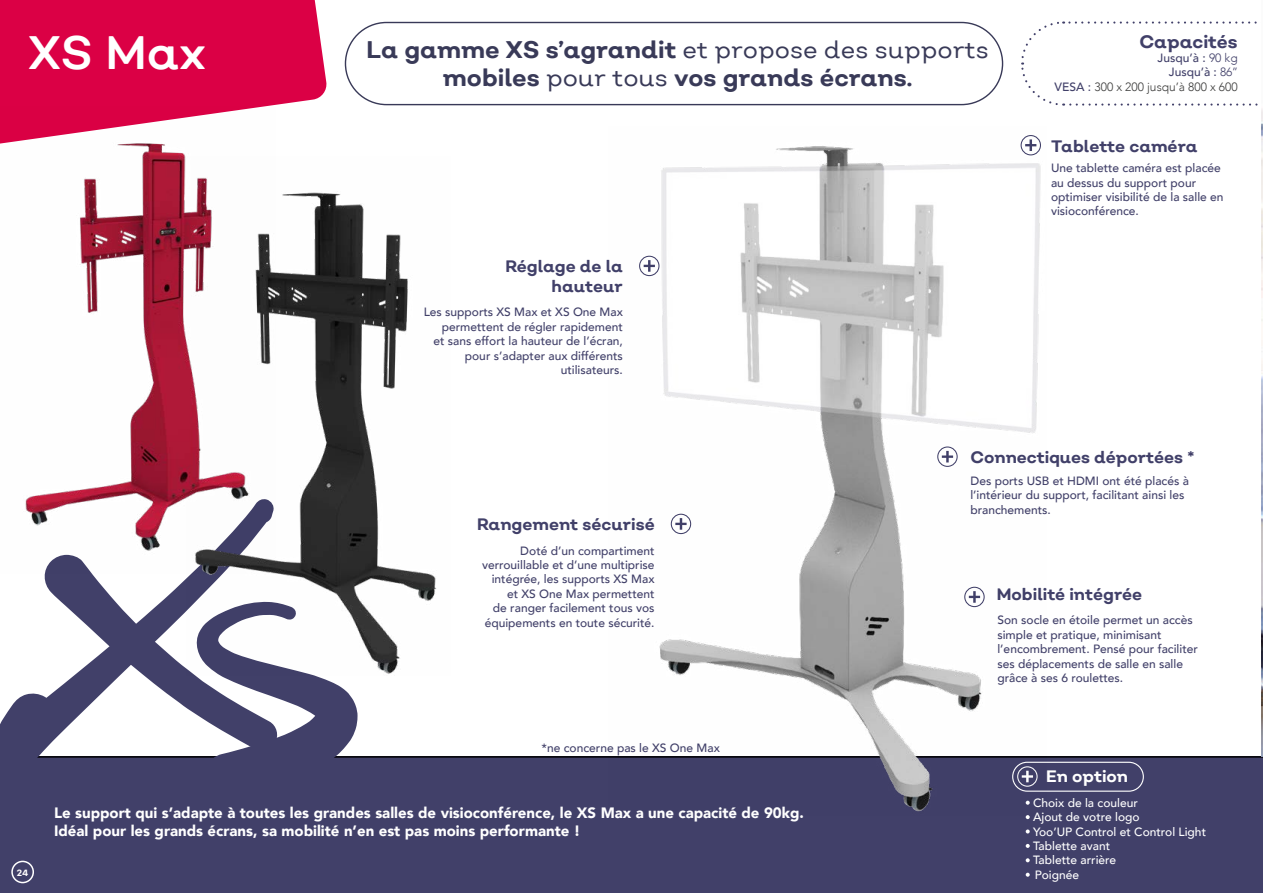
<style>
.page{position:relative;width:1263px;height:893px;background:#fff}
.page>*{position:absolute;margin:0;border:0;box-sizing:border-box;transform-origin:0 0}
.t1{font:46.65px "Nutmeg";color:#fff}
.t2{font:700 24px/28.8px "Nutmeg";color:#393a58;text-align:center}
.t3{font:700 18px "Nutmeg";color:#414069}
.t4{font:700 16.5px/19.8px "Nutmeg";color:#414069;text-align:right}
.t5{font:700 16.5px "Nutmeg";color:#fff}
.t6{font:900 15px/18px "Avenir";color:#fff}
.t7{font:500 12px/14.4px "Avenir";color:#414069;text-align:right}
.t8{font:500 12px/14.4px "Avenir";color:#fff}
.t9{font:700 9px "Nutmeg";color:#fffdfe}
.s1{font-weight:400}
.s2{font-weight:300}
.s3{font-weight:300;color:#3c3c3b}
</style>
<div class="page">
<svg style="left:1021px;top:21px;width:237px;height:85px"></svg>
<div style="left:0;top:756px;width:1263px;height:137px;background:#414069"></div>
<div style="left:0;top:0;width:327px;height:107px;background:#db0045"></div>
<svg style="left:0;top:693px;width:193px;height:74px;fill:#414069"></svg>
<svg style="left:42px;top:573px;width:151px;height:177px"></svg>
<svg style="left:193px;top:675px;width:165px;height:129px"></svg>
<img style="left:187px;top:192px;width:250px;height:483px">
<div style="left:1012px;top:762px;width:132px;height:30px;border:1px solid #fff;border-radius:14px"></div>
<svg style="left:1026px;top:815px;width:4px;height:4px"></svg>
<svg style="left:1026px;top:829px;width:4px;height:4px"></svg>
<svg style="left:1026px;top:844px;width:4px;height:4px"></svg>
<svg style="left:1026px;top:858px;width:4px;height:4px"></svg>
<svg style="left:1026px;top:873px;width:4px;height:4px"></svg>
<div style="left:11px;top:861px;width:23px;height:22px;border:2px solid #fff;border-radius:50%"></div>
<div style="left:345px;top:22px;width:658px;height:83px;border:1px solid #393a58;border-radius:41px"></div>
<img style="left:0;top:107px;width:275px;height:466px">
<img style="left:608px;top:135px;width:438px;height:680px">
<img style="left:1262px;top:109px;width:1px;height:648px">
<h1 class="t1" style="left:28px;top:22px;width:179px">XS Max</h1>
<h2 class="t2" style="left:366px;top:34px;width:624px">La gamme XS s’agrandit <span class="s1">et propose des supports </span>mobiles <span class="s1">pour tous</span> vos grands écrans.</h2>
<h3 class="t4" style="left:505px;top:256px;width:119px">Réglage de la hauteur</h3>
<p class="t7" style="left:424px;top:304px;width:201px">Les supports XS Max et XS One Max permettent de régler rapidement<br>et sans effort la hauteur de l’écran, pour s’adapter aux différents utilisateurs.</p>
<h3 class="t3" style="left:1139px;top:30px;width:100px">Capacités</h3>
<p class="t7" style="left:1054px;top:50px;width:185px">Jusqu’à : <span class="s2">90 kg<br></span>Jusqu’à : <span class="s2">86’’<br></span>VESA : <span class="s3">300 x 200 jusqu’à 800 x 600</span></p>
<h3 class="t4" style="left:1051px;top:136px;width:148px">Tablette caméra</h3>
<p class="t7" style="left:1051px;top:160px;width:174px;text-align:left">Une tablette caméra est placée au dessus du support pour optimiser visibilité de la salle en visioconférence.</p>
<h3 class="t4" style="left:970px;top:447px;width:225px">Connectiques déportées *</h3>
<h3 class="t4" style="left:477px;top:514px;width:179px">Rangement sécurisé</h3>
<p class="t7" style="left:482px;top:543px;width:174px">Doté d’un compartiment verrouillable et d’une multiprise intégrée, les supports XS Max et XS One Max permettent<br>de ranger facilement tous vos équipements en toute sécurité.</p>
<p class="t7" style="left:542px;top:740px;width:180px">*ne concerne pas le XS One Max</p>
<p class="t7" style="left:970px;top:473px;width:220px;text-align:left">Des ports USB et HDMI ont été placés à l’intérieur du support, facilitant ainsi les branchements.</p>
<h3 class="t4" style="left:997px;top:584px;width:147px">Mobilité intégrée</h3>
<p class="t7" style="left:997px;top:612px;width:202px;text-align:left">Son socle en étoile permet un accès simple et pratique, minimisant l’encombrement. Pensé pour faciliter ses déplacements de salle en salle grâce à ses 6 roulettes.</p>
<p class="t6" style="left:54px;top:803px;width:751px">Le support qui s’adapte à toutes les grandes salles de visioconférence, le XS Max a une capacité de 90kg.<br>Idéal pour les grands écrans, sa mobilité n’en est pas moins performante !</p>
<h3 class="t5" style="left:1046px;top:765px;width:83px">En option</h3>
<p class="t8" style="left:1033px;top:795px;width:175px">Choix de la couleur<br>Ajout de votre logo<br>Yoo’UP Control et Control Light<br>Tablette avant<br>Tablette arrière</p>
<p class="t9" style="left:17px;top:867px;width:13px">24</p>
<p class="t8" style="left:1035px;top:867px;width:46px">Poignée</p>
</div>
